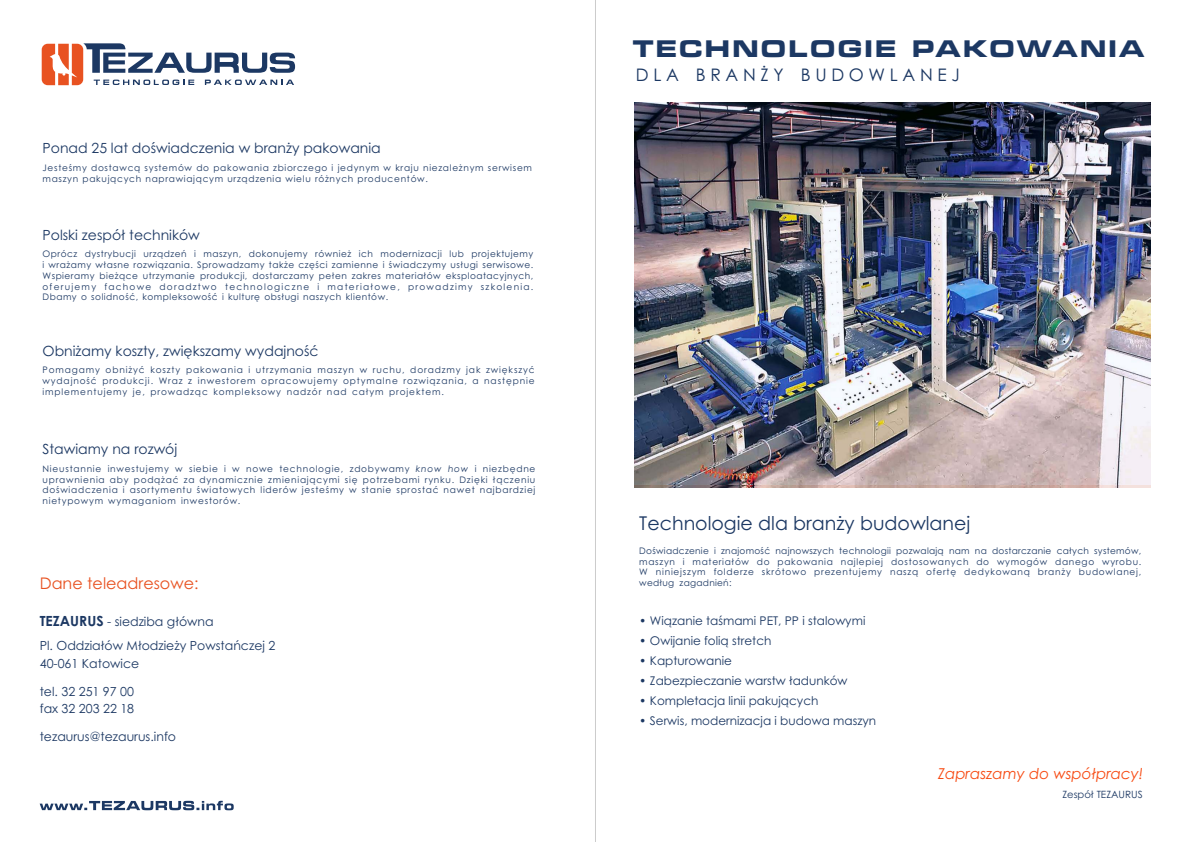
<style>
.page{position:relative;width:1191px;height:842px;background:#fff}
.page>*{position:absolute;margin:0;border:0;box-sizing:border-box;transform-origin:0 0}
.t1{font:700 expanded 25px "Microgramma DOT";letter-spacing:.12em;color:#1c3863}
.t2{font:19px "Century Gothic";color:#1c3863}
.t3{font:17.3px "Century Gothic";letter-spacing:.27em;color:#1c3863}
.t4{font:16px "Century Gothic";color:#e85221}
.t5{font:italic 15px "Century Gothic";color:#f74a12}
.t6{font:14px "Century Gothic";color:#1c3863}
.t7{font:12.5px/24.8px "Century Gothic";color:#1c3863}
.t8{font:12px "Century Gothic";color:#1c3863}
.t9{font:10px "Century Gothic";color:#1c3863}
.t10{font:9px/10.7px "Century Gothic";letter-spacing:.08em;color:#1c3863;text-align:justify}
.s1{font-style:italic}
.s2{font-weight:700;font-size:14px}
</style>
<div class="page">
<img style="left:634px;top:103px;width:516px;height:381px">
<svg style="left:40px;top:801px;width:194px;height:9px"></svg>
<svg style="left:42px;top:43px;width:253px;height:42px"></svg>
<hr style="left:595px;top:0;width:1px;height:842px;background:#ccc">
<h3 class="t6" style="left:43px;top:142px;width:340px">Ponad 25 lat doświadczenia w branży pakowania</h3>
<p class="t10" style="left:43px;top:164px;width:491px">Jesteśmy dostawcą systemów do pakowania zbiorczego i jedynym w kraju niezależnym serwisem maszyn pakujących naprawiającym urządzenia wielu różnych producentów.</p>
<h3 class="t6" style="left:43px;top:230px;width:159px">Polski zespół techników</h3>
<p class="t10" style="left:42px;top:250px;width:492px">Oprócz dystrybucji urządzeń i maszyn, dokonujemy również ich modernizacji lub projektujemy i wrażamy własne rozwiązania. Sprowadzamy także części zamienne i świadczymy usługi serwisowe.<br>Wspieramy bieżące utrzymanie produkcji, dostarczamy pełen zakres materiałów eksploatacyjnych, oferujemy fachowe doradztwo technologiczne i materiałowe, prowadzimy szkolenia.<br>Dbamy o solidność, kompleksowość i kulturę obsługi naszych klientów.</p>
<h3 class="t6" style="left:43px;top:345px;width:277px">Obniżamy koszty, zwiększamy wydajność</h3>
<p class="t10" style="left:43px;top:365px;width:493px">Pomagamy obniżyć koszty pakowania i utrzymania maszyn w ruchu, doradzmy jak zwiększyć wydajność produkcji. Wraz z inwestorem opracowujemy optymalne rozwiązania, a następnie implementujemy je, prowadząc kompleksowy nadzór nad całym projektem.</p>
<h3 class="t6" style="left:43px;top:444px;width:136px">Stawiamy na rozwój</h3>
<p class="t10" style="left:43px;top:464px;width:494px">Nieustannie inwestujemy w siebie i w nowe technologie, zdobywamy <span class="s1">know how</span> i niezbędne uprawnienia aby podążać za dynamicznie zmieniającymi się potrzebami rynku. Dzięki łączeniu doświadczenia i asortymentu światowych liderów jesteśmy w stanie sprostać nawet najbardziej nietypowym wymaganiom inwestorów.</p>
<h3 class="t4" style="left:40px;top:577px;width:160px">Dane teleadresowe:</h3>
<h3 class="t7" style="left:40px;top:610px;width:237px"><span class="s2">TEZAURUS</span> - siedziba główna<br>Pl. Oddziałów Młodzieży Powstańczej 2</h3>
<h3 class="t7" style="left:40px;top:652px;width:101px">40-061 Katowice</h3>
<h3 class="t7" style="left:40px;top:685px;width:96px;line-height:16.5px">tel. 32 251 97 00 fax 32 203 22 18</h3>
<h3 class="t7" style="left:40px;top:725px;width:138px">tezaurus@tezaurus.info</h3>
<h1 class="t1" style="left:633px;top:40px;width:512px">TECHNOLOGIE PAKOWANIA</h1>
<h3 class="t3" style="left:636px;top:68px;width:325px">DLA BRANŻY BUDOWLANEJ</h3>
<h2 class="t2" style="left:639px;top:515px;width:332px">Technologie dla branży budowlanej</h2>
<p class="t10" style="left:639px;top:546px;width:503px">Doświadczenie i znajomość najnowszych technologii pozwalają nam na dostarczanie całych systemów, maszyn i materiałów do pakowania najlepiej dostosowanych do wymogów danego wyrobu.<br>W niniejszym folderze skrótowo prezentujemy naszą ofertę dedykowaną branży budowlanej, według zagadnień:</p>
<h3 class="t8" style="left:639px;top:616px;width:227px">• Wiązanie taśmami PET, PP i stalowymi</h3>
<h3 class="t8" style="left:639px;top:636px;width:134px">• Owijanie folią stretch</h3>
<h3 class="t8" style="left:639px;top:656px;width:94px">• Kapturowanie</h3>
<h3 class="t8" style="left:639px;top:676px;width:210px">• Zabezpieczanie warstw ładunków</h3>
<h3 class="t8" style="left:639px;top:696px;width:181px">• Kompletacja linii pakujących</h3>
<h3 class="t8" style="left:639px;top:716px;width:238px">• Serwis, modernizacja i budowa maszyn</h3>
<h3 class="t5" style="left:938px;top:768px;width:207px">Zapraszamy do współpracy!</h3>
<p class="t9" style="left:1062px;top:790px;width:82px">Zespół TEZAURUS</p>
</div>
